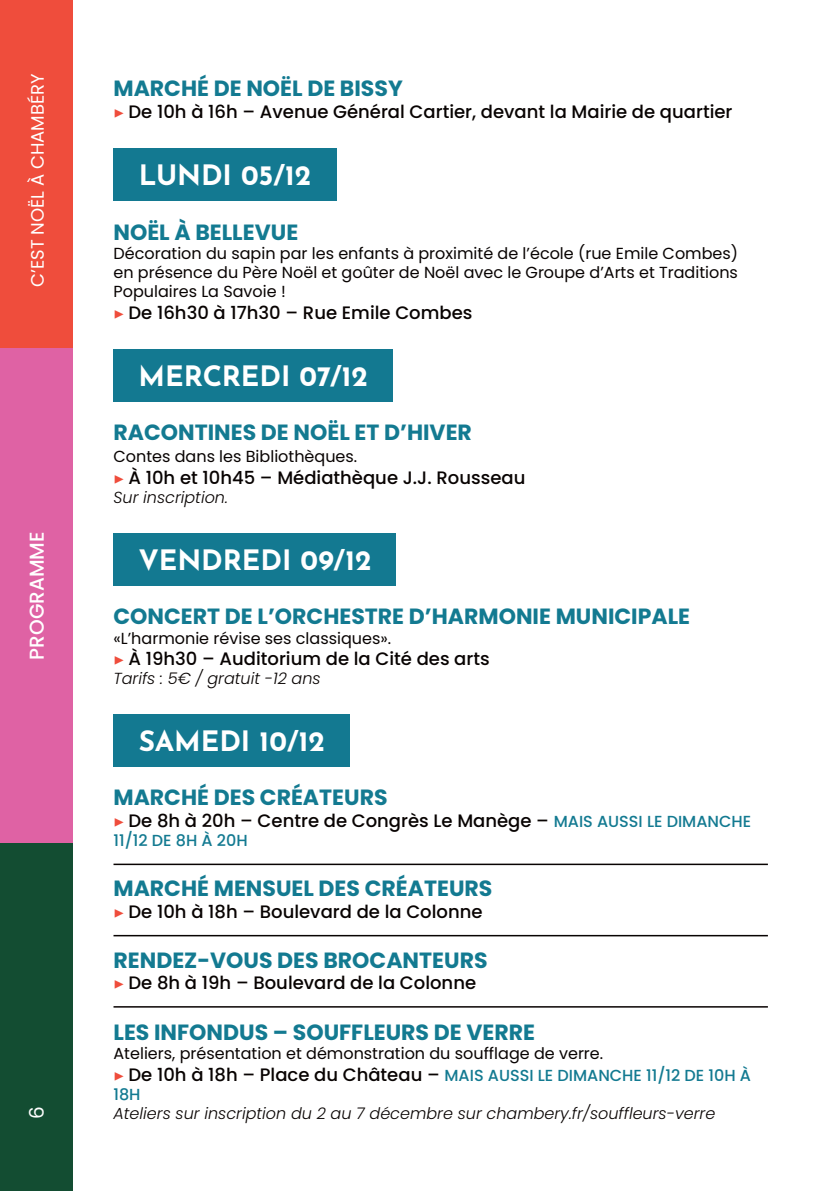
<style>
.page{position:relative;width:840px;height:1191px;background:#fff}
.page>*{position:absolute;margin:0;border:0;box-sizing:border-box;transform-origin:0 0}
.t1{font:700 28px "Josefin Sans";color:#fff}
.t2{font:700 22px "Poppins";color:#137a91}
.t3{font:500 20px "Poppins";color:#fff}
.t4{font:20px "Poppins";color:#fff}
.t5{font:500 18px "Poppins";color:#080302}
.t6{font:18px "Poppins";color:#fff}
.t7{font:16px/19.2px "Poppins";color:#080302}
.t8{font:italic 300 16px "Poppins";color:#080302}
.t9{font:500 16px "Poppins";color:#137a91}
.s1{font-family:"Minion Pro";font-weight:400;color:#ef4d3c}
.s2{font-size:16px;color:#137a91}
.s3{font-family:"Minion Pro";font-size:18px;color:#ef4d3c}
.s4{font-weight:500;font-size:18px}
.s5{font-weight:500;color:#137a91}
</style>
<div class="page">
<div style="left:0;top:0;width:72px;height:377px;background:#ef4d3c"></div>
<div style="left:0;top:824px;width:72px;height:367px;background:#134d32"></div>
<div style="left:0;top:348px;width:72px;height:494px;background:#df62a4"></div>
<div style="left:113px;top:349px;width:280px;height:52px;background:#137991"></div>
<div style="left:113px;top:533px;width:283px;height:52px;background:#137991"></div>
<div style="left:113px;top:715px;width:237px;height:52px;background:#137991"></div>
<hr style="left:113px;top:863px;width:654px;height:2px;background:#080302">
<hr style="left:113px;top:935px;width:654px;height:1px;background:#080302">
<hr style="left:113px;top:1006px;width:654px;height:1px;background:#080302">
<div style="left:113px;top:148px;width:223px;height:53px;background:#137991"></div>
<p class="t6" style="left:27px;top:287px;width:215px;rotate:-90deg">C’EST NOËL À CHAMBÉRY</p>
<p class="t3" style="left:25px;top:659px;width:130px;rotate:-90deg">PROGRAMME</p>
<p class="t4" style="left:25px;top:1119px;width:14px;rotate:-90deg">6</p>
<h2 class="t2" style="left:113px;top:76px;width:290px">MARCHÉ DE NOËL DE BISSY</h2>
<p class="t5" style="left:113px;top:101px;width:620px"><span class="s1">▶</span> De 10h à 16h – Avenue Général Cartier, devant la Mairie de quartier</p>
<h1 class="t1" style="left:139px;top:154px;width:174px">LUNDI 05/12</h1>
<h2 class="t2" style="left:113px;top:219px;width:186px">NOËL À BELLEVUE</h2>
<p class="t7" style="left:113px;top:244px;width:625px;text-align:justify">Décoration du sapin par les enfants à proximité de l’école (rue Emile Combes) en présence du Père Noël et goûter de Noël avec le Groupe d’Arts et Traditions Populaires La Savoie !</p>
<p class="t5" style="left:113px;top:302px;width:360px"><span class="s1">▶</span> De 16h30 à 17h30 – Rue Emile Combes</p>
<h1 class="t1" style="left:138px;top:355px;width:231px">MERCREDI 07/12</h1>
<h2 class="t2" style="left:113px;top:420px;width:360px">RACONTINES DE NOËL ET D’HIVER</h2>
<p class="t7" style="left:113px;top:447px;width:245px">Contes dans les Bibliothèques.</p>
<p class="t5" style="left:113px;top:467px;width:413px"><span class="s1">▶</span> À 10h et 10h45 – Médiathèque J.J. Rousseau</p>
<p class="t8" style="left:113px;top:488px;width:116px">Sur inscription.</p>
<h1 class="t1" style="left:138px;top:539px;width:234px">VENDREDI 09/12</h1>
<h2 class="t2" style="left:113px;top:604px;width:578px">CONCERT DE L’ORCHESTRE D’HARMONIE MUNICIPALE</h2>
<p class="t7" style="left:113px;top:628px;width:279px">«L’harmonie révise ses classiques».</p>
<p class="t5" style="left:113px;top:648px;width:377px"><span class="s1">▶</span> À 19h30 – Auditorium de la Cité des arts</p>
<p class="t8" style="left:113px;top:669px;width:209px">Tarifs : 5€ / gratuit -12 ans</p>
<h1 class="t1" style="left:139px;top:720px;width:187px">SAMEDI 10/12</h1>
<h2 class="t2" style="left:113px;top:784px;width:275px">MARCHÉ DES CRÉATEURS</h2>
<p class="t5" style="left:113px;top:810px;width:638px"><span class="s1">▶</span> De 8h à 20h – Centre de Congrès Le Manège – <span class="s2">MAIS AUSSI LE DIMANCHE</span></p>
<p class="t9" style="left:113px;top:831px;width:136px">11/12 DE 8H À 20H</p>
<h2 class="t2" style="left:113px;top:875px;width:380px">MARCHÉ MENSUEL DES CRÉATEURS</h2>
<p class="t5" style="left:113px;top:901px;width:370px"><span class="s1">▶</span> De 10h à 18h – Boulevard de la Colonne</p>
<h2 class="t2" style="left:113px;top:947px;width:375px">RENDEZ-VOUS DES BROCANTEURS</h2>
<p class="t5" style="left:113px;top:972px;width:364px"><span class="s1">▶</span> De 8h à 19h – Boulevard de la Colonne</p>
<h2 class="t2" style="left:113px;top:1019px;width:423px">LES INFONDUS – SOUFFLEURS DE VERRE</h2>
<p class="t7" style="left:113px;top:1042px;width:638px;line-height:21.6px">Ateliers, présentation et démonstration du soufflage de verre.<br><span class="s3">▶</span> <span class="s4">De 10h à 18h – Place du Château –</span> <span class="s5">MAIS AUSSI LE DIMANCHE 11/12 DE 10H À</span></p>
<p class="t9" style="left:113px;top:1084px;width:29px">18H</p>
<p class="t8" style="left:113px;top:1104px;width:603px">Ateliers sur inscription du 2 au 7 décembre sur chambery.fr/souffleurs-verre</p>
</div>
